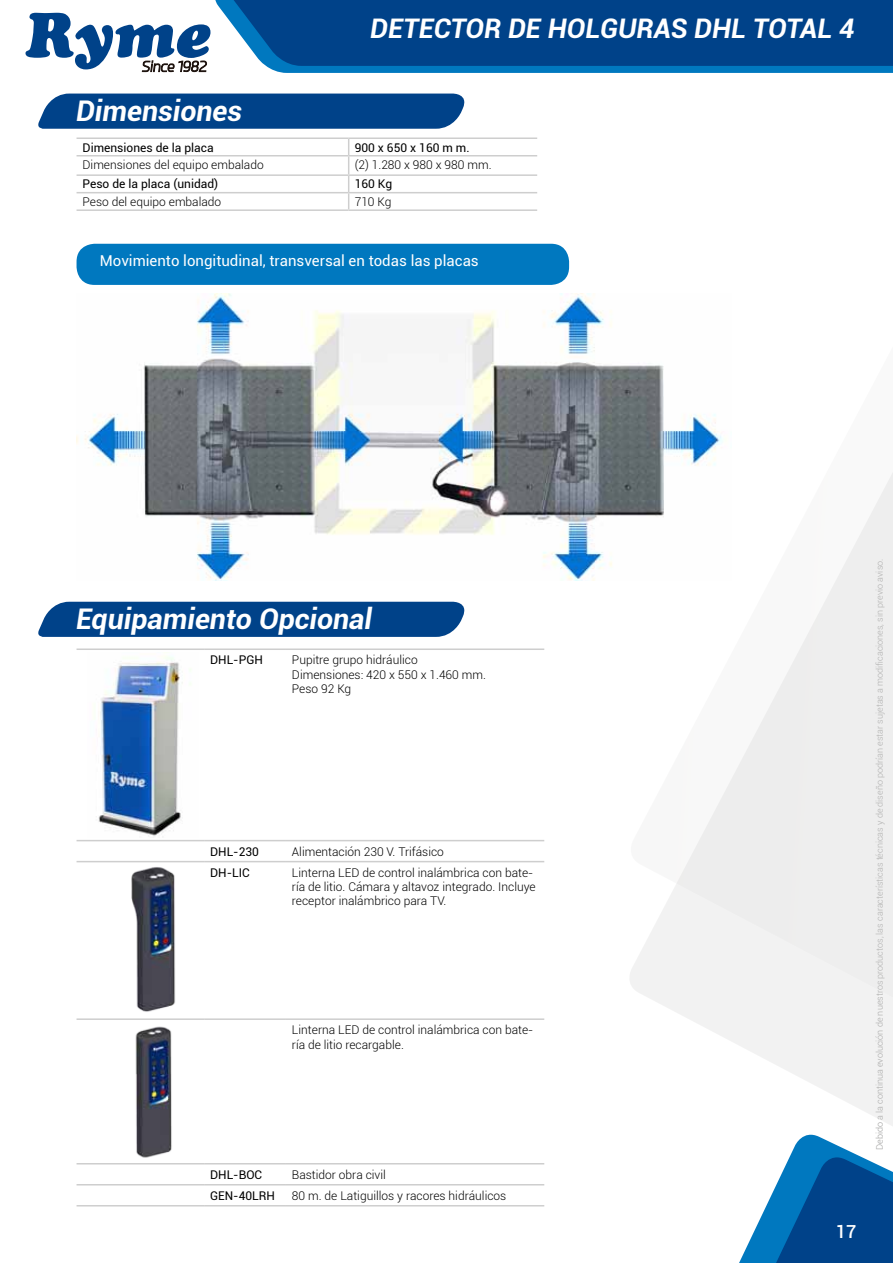
<style>
.page{position:relative;width:893px;height:1263px;background:#fff}
.page>*{position:absolute;margin:0;border:0;box-sizing:border-box;transform-origin:0 0}
.t1{font:italic 700 28.5px "Roboto";color:#fff}
.t2{font:italic 700 27px "Roboto";color:#fff}
.t3{font:500 18px "Roboto";color:#fff}
.t4{font:15px "Roboto";color:#fff}
.t5{font:300 12px/14.4px "Roboto";color:#000}
.t6{font:12px "Roboto";color:#000}
.t7{font:300 9px "Roboto";color:#9d9d9c}
</style>
<div class="page">
<svg style="left:739px;top:1134px;width:154px;height:129px"></svg>
<svg style="left:210px;top:0;width:683px;height:73px;fill:#0078bf"></svg>
<div style="left:222px;top:0;width:671px;height:66px;background:#004289"></div>
<svg style="left:630px;top:473px;width:263px;height:653px;fill:#f2f2f2"></svg>
<svg style="left:26px;top:13px;width:184px;height:59px"></svg>
<div style="left:77px;top:244px;width:492px;height:41px;background:#0078bf;border-radius:18px"></div>
<hr style="left:77px;top:137px;width:272px;height:2px;background:#cecece">
<hr style="left:77px;top:155px;width:272px;height:1px;background:#cecece">
<hr style="left:77px;top:174px;width:272px;height:2px;background:#cecece">
<hr style="left:77px;top:192px;width:272px;height:1px;background:#cecece">
<hr style="left:77px;top:209px;width:272px;height:2px;background:#cecece">
<svg style="left:348px;top:139px;width:1px;height:70px"></svg>
<hr style="left:349px;top:137px;width:188px;height:2px;background:#cecece">
<hr style="left:349px;top:155px;width:188px;height:1px;background:#cecece">
<hr style="left:349px;top:174px;width:188px;height:2px;background:#cecece">
<hr style="left:349px;top:192px;width:188px;height:1px;background:#cecece">
<hr style="left:349px;top:209px;width:188px;height:2px;background:#cecece">
<img style="left:77px;top:293px;width:654px;height:288px">
<hr style="left:77px;top:648px;width:127px;height:2px;background:#cecece">
<hr style="left:204px;top:648px;width:82px;height:2px;background:#cecece">
<hr style="left:286px;top:648px;width:258px;height:2px;background:#cecece">
<hr style="left:77px;top:840px;width:127px;height:1px;background:#cecece">
<hr style="left:204px;top:840px;width:82px;height:1px;background:#cecece">
<hr style="left:286px;top:840px;width:258px;height:1px;background:#cecece">
<hr style="left:77px;top:861px;width:127px;height:1px;background:#cecece">
<hr style="left:204px;top:861px;width:82px;height:1px;background:#cecece">
<hr style="left:77px;top:1018px;width:127px;height:2px;background:#cecece">
<hr style="left:204px;top:1018px;width:82px;height:2px;background:#cecece">
<hr style="left:77px;top:1163px;width:127px;height:1px;background:#cecece">
<hr style="left:204px;top:1163px;width:82px;height:1px;background:#cecece">
<hr style="left:77px;top:1184px;width:127px;height:1px;background:#cecece">
<hr style="left:204px;top:1184px;width:82px;height:1px;background:#cecece">
<hr style="left:77px;top:1205px;width:127px;height:1px;background:#cecece">
<hr style="left:204px;top:1205px;width:82px;height:1px;background:#cecece">
<hr style="left:286px;top:861px;width:258px;height:1px;background:#cecece">
<hr style="left:286px;top:1018px;width:258px;height:2px;background:#cecece">
<hr style="left:286px;top:1163px;width:258px;height:1px;background:#cecece">
<hr style="left:286px;top:1184px;width:258px;height:1px;background:#cecece">
<hr style="left:286px;top:1205px;width:258px;height:1px;background:#cecece">
<img style="left:98px;top:656px;width:93px;height:180px">
<div style="left:38px;top:602px;width:427px;height:35px;background:#004289"></div>
<div style="left:38px;top:94px;width:427px;height:35px;background:#004289"></div>
<img style="left:131px;top:867px;width:45px;height:145px">
<img style="left:135px;top:1026px;width:37px;height:132px">
<h1 class="t1" style="left:76px;top:91px;width:168px">Dimensiones</h1>
<h2 class="t2" style="left:370px;top:9px;width:486px">DETECTOR DE HOLGURAS DHL TOTAL 4</h2>
<p class="t6" style="left:83px;top:139px;width:133px">Dimensiones de la placa</p>
<p class="t6" style="left:355px;top:139px;width:116px">900 x 650 x 160 m m.</p>
<p class="t5" style="left:83px;top:157px;width:183px">Dimensiones del equipo embalado</p>
<p class="t5" style="left:355px;top:157px;width:138px">(2) 1.280 x 980 x 980 mm.</p>
<p class="t6" style="left:83px;top:176px;width:137px">Peso de la placa (unidad)</p>
<p class="t6" style="left:355px;top:176px;width:39px">160 Kg</p>
<p class="t5" style="left:83px;top:194px;width:140px">Peso del equipo embalado</p>
<p class="t5" style="left:355px;top:194px;width:38px">710 Kg</p>
<p class="t4" style="left:100px;top:251px;width:380px">Movimiento longitudinal, transversal en todas las placas</p>
<h1 class="t1" style="left:76px;top:599px;width:298px">Equipamiento Opcional</h1>
<p class="t6" style="left:210px;top:652px;width:54px">DHL-PGH</p>
<p class="t5" style="left:292px;top:652px;width:196px">Pupitre grupo hidráulico<br>Dimensiones: 420 x 550 x 1.460 mm.<br>Peso 92 Kg</p>
<p class="t6" style="left:210px;top:843px;width:50px">DHL-230</p>
<p class="t5" style="left:292px;top:844px;width:154px">Alimentación 230 V. Trifásico</p>
<p class="t6" style="left:210px;top:864px;width:41px">DH-LIC</p>
<p class="t5" style="left:292px;top:865px;width:245px">Linterna LED de control inalámbrica con bate&shy;ría de litio. Cámara y altavoz integrado. Incluye receptor inalámbrico para TV.</p>
<p class="t5" style="left:292px;top:1022px;width:243px">Linterna LED de control inalámbrica con bate&shy;ría de litio recargable.</p>
<p class="t6" style="left:210px;top:1166px;width:53px">DHL-BOC</p>
<p class="t5" style="left:292px;top:1167px;width:95px">Bastidor obra civil</p>
<p class="t6" style="left:210px;top:1187px;width:66px">GEN-40LRH</p>
<p class="t5" style="left:292px;top:1188px;width:216px">80 m. de Latiguillos y racores hidráulicos</p>
<p class="t7" style="left:873px;top:1150px;width:593px;rotate:-90deg">Debido a la continua evolución de nuestros productos, las características técnicas y de diseño podrían estar sujetas a modificaciones, sin previo aviso.</p>
<h3 class="t3" style="left:836px;top:1219px;width:22px">17</h3>
</div>
